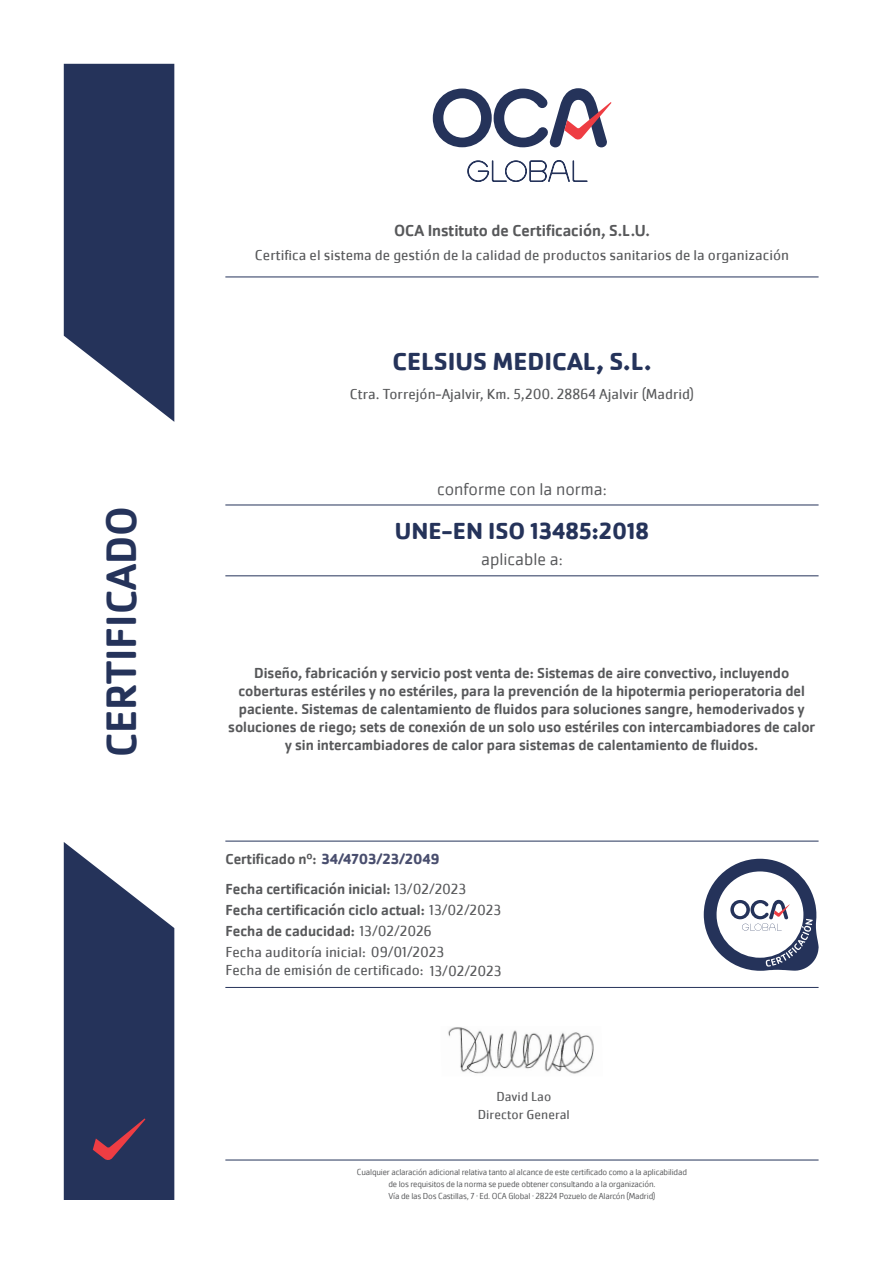
<style>
.page{position:relative;width:893px;height:1263px;background:#fff}
.page>*{position:absolute;margin:0;border:0;box-sizing:border-box;transform-origin:0 0}
.t1{font:500 43.95px "Cachet Pro";color:#25335a}
.t2{font:700 25.5px "Cachet Pro";color:#25335a}
.t3{font:700 24px "Cachet Pro";color:#25335a}
.t4{font:300 18px "Cachet Pro";color:#57585a}
.t5{font:500 16.5px "Cachet Pro";color:#57585a}
.t6{font:500 15px/18px "Cachet Pro";color:#57585a;text-align:center}
.t7{font:15px "Cachet Pro";color:#57585a}
.t8{font:700 15px "Cachet Pro";color:#494e6e}
.t9{font:13.5px "Cachet Pro";color:#57585a}
.t10{font:300 9px "Cachet Pro";letter-spacing:-.02em;color:#57585a}
.s1{font-weight:500;color:#57585a}
.s2{font-weight:400}
</style>
<div class="page">
<svg style="left:64px;top:64px;width:110px;height:358px;background:#3f4b6d"></svg>
<svg style="left:64px;top:842px;width:110px;height:358px;background:#414b6d"></svg>
<svg style="left:433px;top:88px;width:179px;height:59px"></svg>
<svg style="left:467px;top:160px;width:121px;height:22px"></svg>
<hr style="left:225px;top:277px;width:594px;height:1px;background:#25335a">
<hr style="left:225px;top:575px;width:594px;height:1px;background:#25335a">
<hr style="left:225px;top:505px;width:594px;height:1px;background:#25335a">
<hr style="left:225px;top:841px;width:594px;height:1px;background:#25335a">
<hr style="left:225px;top:987px;width:594px;height:1px;background:#25335a">
<hr style="left:225px;top:1160px;width:594px;height:1px;background:#25335a">
<img style="left:448px;top:1027px;width:146px;height:47px">
<svg style="left:704px;top:859px;width:115px;height:112px"></svg>
<p class="t1" style="left:96px;top:757px;width:253px;rotate:-90deg">CERTIFICADO</p>
<p class="t5" style="left:394px;top:221px;width:257px">OCA Instituto de Certificación, S.L.U.</p>
<p class="t7" style="left:255px;top:246px;width:536px">Certifica el sistema de gestión de la calidad de productos sanitarios de la organización</p>
<p class="t2" style="left:392px;top:345px;width:261px">CELSIUS MEDICAL, S.L.</p>
<p class="t7" style="left:350px;top:385px;width:346px">Ctra. Torrejón-Ajalvir, Km. 5,200. 28864 Ajalvir (Madrid)</p>
<p class="t4" style="left:437px;top:479px;width:171px">conforme con la norma:</p>
<p class="t3" style="left:395px;top:516px;width:256px">UNE-EN ISO 13485:2018</p>
<p class="t4" style="left:481px;top:549px;width:83px">aplicable a:</p>
<p class="t6" style="left:228px;top:664px;width:589px">Diseño, fabricación y servicio post venta de: Sistemas de aire convectivo, incluyendo coberturas estériles y no estériles, para la prevención de la hipotermia perioperatoria del paciente. Sistemas de calentamiento de fluidos para soluciones sangre, hemoderivados y soluciones de riego; sets de conexión de un solo uso estériles con intercambiadores de calor y sin intercambiadores de calor para sistemas de calentamiento de fluidos.</p>
<p class="t8" style="left:225px;top:850px;width:216px"><span class="s1">Certificado nº:</span> 34/4703/23/2049</p>
<p class="t6" style="left:225px;top:880px;width:242px">Fecha certificación inicial: <span class="s2">13/02/2023</span></p>
<p class="t6" style="left:225px;top:901px;width:277px">Fecha certificación ciclo actual: <span class="s2">13/02/2023</span></p>
<p class="t6" style="left:225px;top:922px;width:208px">Fecha de caducidad: <span class="s2">13/02/2026</span></p>
<p class="t7" style="left:225px;top:943px;width:220px">Fecha auditoría inicial: 09/01/2023</p>
<p class="t7" style="left:225px;top:961px;width:278px">Fecha de emisión de certificado: 13/02/2023</p>
<p class="t9" style="left:496px;top:1088px;width:56px">David Lao</p>
<p class="t9" style="left:478px;top:1106px;width:93px">Director General</p>
<p class="t10" style="left:357px;top:1166px;width:332px">Cualquier aclaración adicional relativa tanto al alcance de este certificado como a la aplicabilidad</p>
<p class="t10" style="left:388px;top:1178px;width:269px">de los requisitos de la norma se puede obtener consultando a la organización.</p>
<p class="t10" style="left:388px;top:1190px;width:268px">Vía de las Dos Castillas, 7 · Ed. OCA Global · 28224 Pozuelo de Alarcón (Madrid)</p>
</div>
